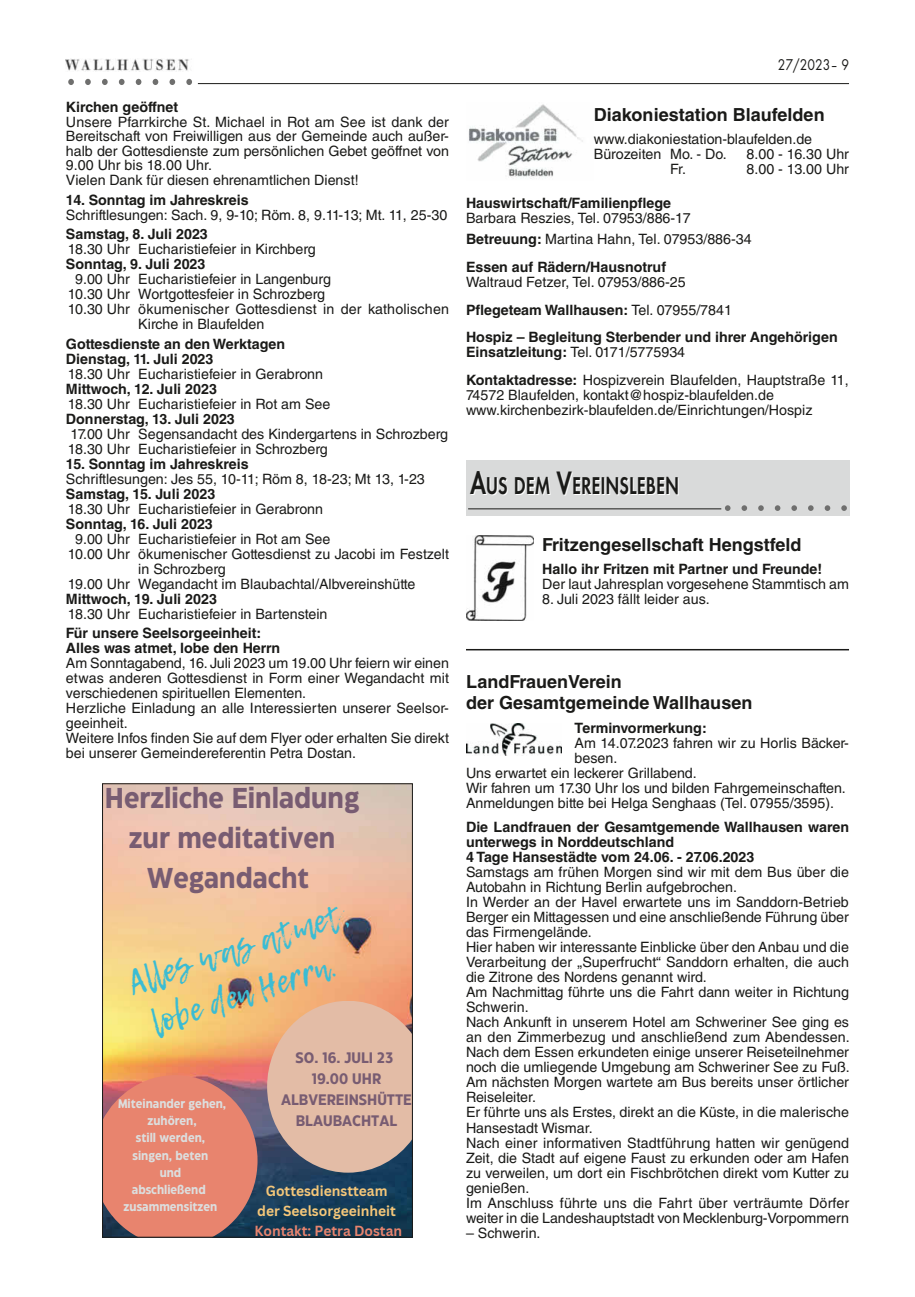
<style>
.page{position:relative;width:915px;height:1297px;background:#fff}
.page>*{position:absolute;margin:0;border:0;box-sizing:border-box;transform-origin:0 0}
.t1{font:32.4px/45.3px "Lemon Tuesday";color:#3bbcd3}
.t2{font:700 28.65px/39.8px "Eastman Grotesque";color:#785c72;text-align:center;scale:.96 1}
.t3{font:600 25.2px "Function";color:#1a1a18;scale:.71 1}
.t4{font:700 18px/21px "Helvetica LT Std";color:#1a1a18}
.t5{font:16.2px "Function";color:#1a1a18;scale:.83 1}
.t6{font:700 15.15px/21px "Eastman Grotesque";color:#785c72;text-align:center;scale:.96 1}
.t7{font:14.25px/15px "Helvetica LT Std";color:#1a1a18}
.t8{font:700 14.25px/15px "Helvetica LT Std";color:#1a1a18}
.t9{font:700 14.25px/20px "Canva Sans";color:#f5c779;text-align:center;scale:.96 1}
.t10{font:700 14.25px "Canva Sans";color:#e8846e;scale:.96 1}
.t11{font:700 12.45px/17.2px "Eastman Grotesque";color:#dcdede;text-align:center;scale:.96 1}
.s1{font-weight:700}
.s2{font-weight:400}
.s3{font-size:33.75px}
.s4{color:#fff}
</style>
<div class="page">
<hr style="left:198px;top:83px;width:650px;height:1px;background:#1a1a18">
<img style="left:66px;top:58px;width:123px;height:14px">
<svg style="left:68px;top:79px;width:6px;height:6px"></svg>
<svg style="left:85px;top:79px;width:6px;height:6px"></svg>
<svg style="left:102px;top:79px;width:6px;height:6px"></svg>
<svg style="left:119px;top:79px;width:5px;height:6px"></svg>
<svg style="left:136px;top:79px;width:5px;height:6px"></svg>
<svg style="left:152px;top:79px;width:6px;height:6px"></svg>
<svg style="left:169px;top:79px;width:6px;height:6px"></svg>
<svg style="left:186px;top:79px;width:6px;height:6px"></svg>
<img style="left:104px;top:785px;width:306px;height:450px">
<svg style="left:104px;top:1075px;width:153px;height:160px;background:#d87e6d"></svg>
<svg style="left:267px;top:1001px;width:143px;height:172px;background:#d4af9b"></svg>
<div style="left:102px;top:783px;width:310px;height:454px;border:1px solid #1a1a18"></div>
<hr style="left:466px;top:649px;width:382px;height:1px;background:#1a1a18">
<img style="left:469px;top:104px;width:114px;height:75px">
<div style="left:466px;top:460px;width:382px;height:55px;background:#d9dada"></div>
<hr style="left:468px;top:508px;width:253px;height:1px;background:#1a1a18">
<svg style="left:725px;top:505px;width:5px;height:6px"></svg>
<svg style="left:741px;top:505px;width:5px;height:6px"></svg>
<svg style="left:758px;top:505px;width:5px;height:6px"></svg>
<svg style="left:774px;top:505px;width:6px;height:6px"></svg>
<svg style="left:791px;top:505px;width:5px;height:6px"></svg>
<svg style="left:808px;top:505px;width:5px;height:6px"></svg>
<svg style="left:824px;top:505px;width:6px;height:6px"></svg>
<svg style="left:841px;top:505px;width:5px;height:6px"></svg>
<img style="left:466px;top:536px;width:67px;height:84px">
<img style="left:466px;top:723px;width:95px;height:33px">
<p class="t8" style="left:66px;top:100px;width:114px">Kirchen geöffnet</p>
<p class="t7" style="left:66px;top:115px;width:384px;line-height:14.5px">Unsere Pfarrkirche St. Michael in Rot am See ist dank der Bereitschaft von Freiwilligen aus der Gemeinde auch außer&shy;halb der Gottesdienste zum persönlichen Gebet geöffnet von 9.00 Uhr bis 18.00 Uhr.<br>Vielen Dank für diesen ehrenamtlichen Dienst!</p>
<p class="t8" style="left:66px;top:192px;width:184px">14. Sonntag im Jahreskreis</p>
<p class="t7" style="left:66px;top:207px;width:383px">Schriftlesungen: Sach. 9, 9-10; Röm. 8, 9.11-13; Mt. 11, 25-30</p>
<p class="t8" style="left:66px;top:226px;width:143px">Samstag, 8. Juli 2023</p>
<p class="t7" style="left:68px;top:242px;width:249px">18.30 Uhr Eucharistiefeier in Kirchberg</p>
<p class="t8" style="left:66px;top:256px;width:141px">Sonntag, 9. Juli 2023</p>
<p class="t7" style="left:75px;top:272px;width:257px">9.00 Uhr Eucharistiefeier in Langenburg</p>
<p class="t7" style="left:68px;top:287px;width:259px">10.30 Uhr Wortgottesfeier in Schrozberg</p>
<p class="t7" style="left:68px;top:302px;width:382px">10.30 Uhr ökumenischer Gottesdienst in der katholischen</p>
<p class="t7" style="left:138px;top:317px;width:128px">Kirche in Blaufelden</p>
<p class="t8" style="left:66px;top:336px;width:221px">Gottesdienste an den Werktagen<br>Dienstag, 11. Juli 2023</p>
<p class="t7" style="left:68px;top:366px;width:257px">18.30 Uhr Eucharistiefeier in Gerabronn</p>
<p class="t8" style="left:66px;top:381px;width:152px">Mittwoch, 12. Juli 2023</p>
<p class="t7" style="left:68px;top:396px;width:264px">18.30 Uhr Eucharistiefeier in Rot am See</p>
<p class="t8" style="left:66px;top:411px;width:170px">Donnerstag, 13. Juli 2023</p>
<p class="t7" style="left:68px;top:426px;width:382px">17.00 Uhr Segensandacht des Kindergartens in Schrozberg<br>18.30 Uhr Eucharistiefeier in Schrozberg</p>
<p class="t8" style="left:66px;top:456px;width:184px">15. Sonntag im Jahreskreis</p>
<p class="t7" style="left:66px;top:471px;width:360px">Schriftlesungen: Jes 55, 10-11; Röm 8, 18-23; Mt 13, 1-23</p>
<p class="t8" style="left:66px;top:486px;width:151px">Samstag, 15. Juli 2023</p>
<p class="t7" style="left:68px;top:501px;width:257px">18.30 Uhr Eucharistiefeier in Gerabronn</p>
<p class="t8" style="left:66px;top:516px;width:148px">Sonntag, 16. Juli 2023</p>
<p class="t7" style="left:75px;top:531px;width:257px">9.00 Uhr Eucharistiefeier in Rot am See</p>
<p class="t7" style="left:68px;top:546px;width:382px">10.00 Uhr ökumenischer Gottesdienst zu Jacobi im Festzelt</p>
<p class="t7" style="left:138px;top:561px;width:89px">in Schrozberg</p>
<p class="t7" style="left:68px;top:576px;width:349px">19.00 Uhr Wegandacht im Blaubachtal/Albvereinshütte</p>
<p class="t8" style="left:66px;top:591px;width:152px">Mittwoch, 19. Juli 2023</p>
<p class="t7" style="left:68px;top:606px;width:261px">18.30 Uhr Eucharistiefeier in Bartenstein</p>
<p class="t8" style="left:66px;top:625px;width:216px">Für unsere Seelsorgeeinheit:<br>Alles was atmet, lobe den Herrn</p>
<p class="t7" style="left:66px;top:656px;width:384px">Am Sonntagabend, 16. Juli 2023 um 19.00 Uhr feiern wir einen etwas anderen Gottesdienst in Form einer Wegandacht mit verschiedenen spirituellen Elementen.<br>Herzliche Einladung an alle Interessierten unserer Seelsor&shy;geeinheit.<br>Weitere Infos finden Sie auf dem Flyer oder erhalten Sie direkt bei unserer Gemeindereferentin Petra Dostan.</p>
<h2 class="t2" style="left:105px;top:776px;width:266px">Herzliche Einladung zur meditativen<br>Wegandacht</h2>
<h1 class="t1" style="left:122px;top:962px;width:231px;rotate:-18deg">Alles was atmet, lobe den Herrn.</h1>
<p class="t6" style="left:281px;top:1046px;width:138px">SO. 16. JULI 23<br>19.00 UHR<br>ALBVEREINSHÜTTE<br>BLAUBACHTAL</p>
<p class="t11" style="left:118px;top:1094px;width:114px">Miteinander gehen, zuhören,<br>still werden, singen, beten<br>und<br>abschließend zusammensitzen</p>
<p class="t9" style="left:257px;top:1181px;width:146px">Gottesdienstteam der Seelsorgeeinheit</p>
<p class="t10" style="left:254px;top:1222px;width:155px">Kontakt: Petra Dostan</p>
<p class="t5" style="left:777px;top:55px;width:87px">27/2023– 9</p>
<p class="t4" style="left:593px;top:104px;width:232px">Diakoniestation Blaufelden</p>
<p class="t7" style="left:593px;top:132px;width:220px">www.diakoniestation-blaufelden.de<br>Bürozeiten Mo. - Do.</p>
<p class="t7" style="left:746px;top:147px;width:104px">8.00 - 16.30 Uhr</p>
<p class="t7" style="left:670px;top:162px;width:18px">Fr.</p>
<p class="t7" style="left:746px;top:162px;width:104px">8.00 - 13.00 Uhr</p>
<p class="t8" style="left:466px;top:195px;width:207px">Hauswirtschaft/Familienpflege</p>
<p class="t7" style="left:466px;top:207px;width:287px;line-height:21px">Barbara Reszies, Tel. 07953/886-17<br><span class="s1">Betreuung:</span> Martina Hahn, Tel. 07953/886-34</p>
<p class="t8" style="left:466px;top:259px;width:201px">Essen auf Rädern/Hausnotruf</p>
<p class="t8" style="left:466px;top:268px;width:373px;line-height:27.9px"><span class="s2">Waltraud Fetzer, Tel. 07953/886-25<br></span>Pflegeteam Wallhausen: <span class="s2">Tel. 07955/7841<br></span>Hospiz – Begleitung Sterbender und ihrer Angehörigen</p>
<p class="t7" style="left:466px;top:338px;width:384px;line-height:27.9px"><span class="s1">Einsatzleitung:</span> Tel. 0171/5775934<br><span class="s1">Kontaktadresse:</span> Hospizverein Blaufelden, Hauptstraße 11,</p>
<p class="t7" style="left:466px;top:388px;width:348px">74572 Blaufelden, kontakt@hospiz-blaufelden.de www.kirchenbezirk-blaufelden.de/Einrichtungen/Hospiz</p>
<h3 class="t3" style="left:470px;top:471px;width:297px"><span class="s3">A</span>US DEM <span class="s3">V</span>EREI<span class="s4">NSLEBEN</span></h3>
<p class="t4" style="left:542px;top:533px;width:261px">Fritzengesellschaft Hengstfeld</p>
<p class="t8" style="left:542px;top:561px;width:281px">Hallo ihr Fritzen mit Partner und Freunde!</p>
<p class="t7" style="left:542px;top:576px;width:308px">Der laut Jahresplan vorgesehene Stammtisch am</p>
<p class="t7" style="left:542px;top:591px;width:169px">8. Juli 2023 fällt leider aus.</p>
<p class="t4" style="left:466px;top:671px;width:288px">LandFrauenVerein<br>der Gesamtgemeinde Wallhausen</p>
<p class="t8" style="left:574px;top:720px;width:134px">Terminvormerkung:</p>
<p class="t7" style="left:574px;top:735px;width:276px">Am 14.07.2023 fahren wir zu Horlis Bäcker-</p>
<p class="t7" style="left:574px;top:750px;width:44px">besen.</p>
<p class="t7" style="left:466px;top:765px;width:232px">Uns erwartet ein leckerer Grillabend.</p>
<p class="t7" style="left:466px;top:780px;width:381px">Wir fahren um 17.30 Uhr los und bilden Fahrgemeinschaften.</p>
<p class="t7" style="left:466px;top:795px;width:369px">Anmeldungen bitte bei Helga Senghaas (Tel. 07955/3595).</p>
<p class="t8" style="left:466px;top:820px;width:384px">Die Landfrauen der Gesamtgemende Wallhausen waren unterwegs in Norddeutschland<br>4 Tage Hansestädte vom 24.06. - 27.06.2023</p>
<p class="t7" style="left:466px;top:865px;width:385px">Samstags am frühen Morgen sind wir mit dem Bus über die Autobahn in Richtung Berlin aufgebrochen.<br>In Werder an der Havel erwartete uns im Sanddorn-Betrieb Berger ein Mittagessen und eine anschließende Führung über das Firmengelände.<br>Hier haben wir interessante Einblicke über den Anbau und die Verarbeitung der „Superfrucht“ Sanddorn erhalten, die auch die Zitrone des Nordens genannt wird.<br>Am Nachmittag führte uns die Fahrt dann weiter in Richtung Schwerin.<br>Nach Ankunft in unserem Hotel am Schweriner See ging es an den Zimmerbezug und anschließend zum Abendessen.<br>Nach dem Essen erkundeten einige unserer Reiseteilnehmer noch die umliegende Umgebung am Schweriner See zu Fuß.<br>Am nächsten Morgen wartete am Bus bereits unser örtlicher Reiseleiter.<br>Er führte uns als Erstes, direkt an die Küste, in die malerische Hansestadt Wismar.<br>Nach einer informativen Stadtführung hatten wir genügend Zeit, die Stadt auf eigene Faust zu erkunden oder am Hafen zu verweilen, um dort ein Fischbrötchen direkt vom Kutter zu genießen.<br>Im Anschluss führte uns die Fahrt über verträumte Dörfer weiter in die Landeshauptstadt von Mecklenburg-Vorpommern</p>
<p class="t7" style="left:466px;top:1225px;width:76px">– Schwerin.</p>
</div>
